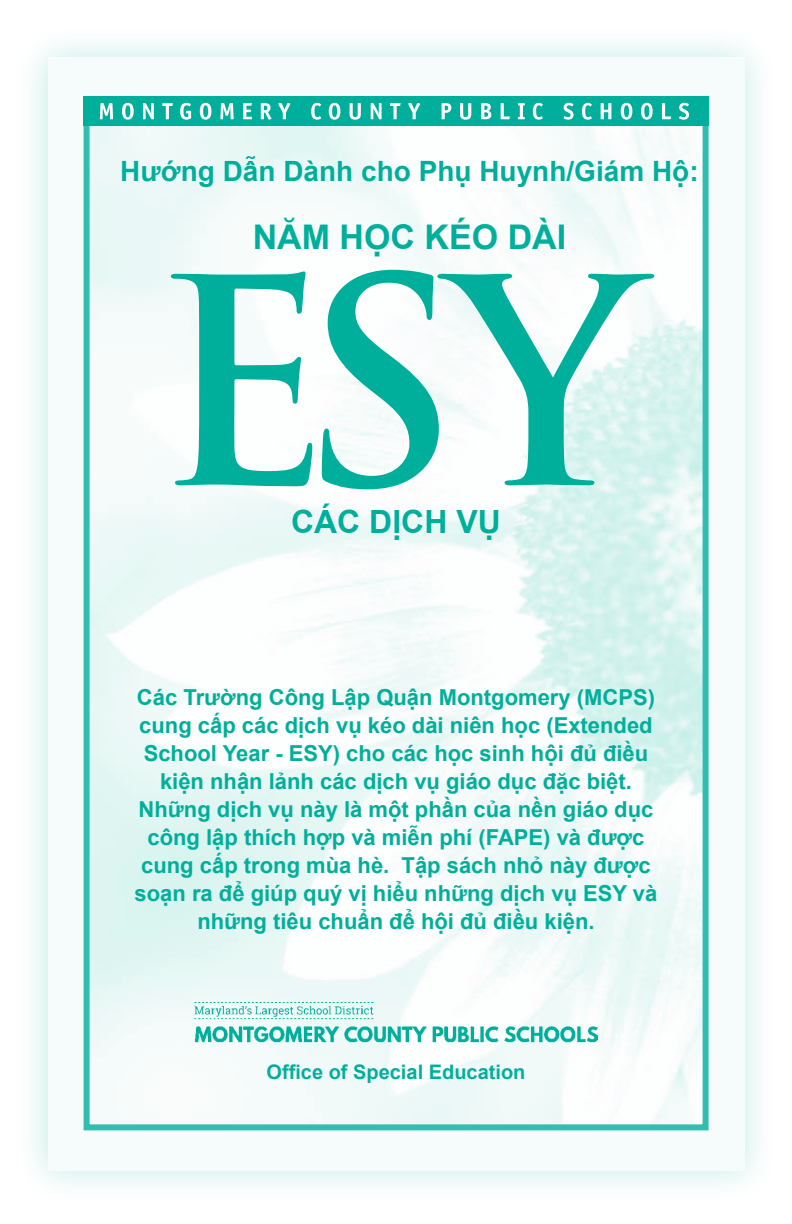
<style>
.page{position:relative;width:792px;height:1224px;background:#fff}
.page>*{position:absolute;margin:0;border:0;box-sizing:border-box;transform-origin:0 0}
.t1{font:700 280px "Trajan Pro";color:#00af9b}
.t2{font:700 34px "Arial";color:#00af9b}
.t3{font:700 32px "Arial";color:#00af9b}
.t4{font:700 28px "Arial";color:#00af9b}
.Plain_Text{font:700 22px/28px "Arial";color:#00af9b;text-align:center}
.t5{font:700 20px "Arial";color:#00af9b}
</style>
<div class="page">
<div style="left:13px;top:23px;width:765px;height:1182px;background:#00af9b;opacity:.75"></div>
<div style="left:48px;top:57px;width:696px;height:1114px;background:#f5fcfb"></div>
<img style="left:91px;top:126px;width:611px;height:997px">
<div style="left:84px;top:96px;width:625px;height:1034px;border:6px solid #00af9b"></div>
<svg style="left:122px;top:160px;width:91px;height:27px"></svg>
<svg style="left:224px;top:156px;width:50px;height:25px"></svg>
<svg style="left:285px;top:160px;width:67px;height:21px"></svg>
<svg style="left:362px;top:160px;width:48px;height:21px"></svg>
<svg style="left:420px;top:160px;width:50px;height:27px"></svg>
<svg style="left:481px;top:160px;width:162px;height:27px"></svg>
<svg style="left:654px;top:160px;width:42px;height:27px"></svg>
<svg style="left:255px;top:218px;width:73px;height:31px"></svg>
<svg style="left:342px;top:223px;width:72px;height:33px"></svg>
<svg style="left:427px;top:217px;width:70px;height:32px"></svg>
<svg style="left:510px;top:217px;width:47px;height:32px"></svg>
<svg style="left:170px;top:270px;width:143px;height:217px"></svg>
<svg style="left:321px;top:269px;width:119px;height:221px"></svg>
<svg style="left:436px;top:273px;width:219px;height:213px"></svg>
<svg style="left:292px;top:503px;width:67px;height:30px"></svg>
<svg style="left:371px;top:509px;width:74px;height:30px"></svg>
<svg style="left:456px;top:509px;width:43px;height:30px"></svg>
<img style="left:195px;top:1003px;width:402px;height:43px">
<svg style="left:266px;top:1064px;width:57px;height:17px"></svg>
<svg style="left:329px;top:1064px;width:89px;height:20px"></svg>
<svg style="left:429px;top:1064px;width:96px;height:17px"></svg>
<div style="left:84px;top:96px;width:625px;height:30px;background:#00af9b"></div>
<svg style="left:100px;top:103px;width:589px;height:17px"></svg>
<p class="t4" style="left:120px;top:152px;width:580px">Hướng Dẫn Dành cho Phụ Huynh/Giám Hộ:</p>
<p class="t2" style="left:253px;top:214px;width:315px">NĂM HỌC KÉO DÀI</p>
<p class="t1" style="left:153px;top:209px;width:487px">ESY</p>
<p class="t3" style="left:291px;top:500px;width:211px">CÁC DỊCH VỤ</p>
<p class="Plain_Text" style="left:135px;top:684px;width:524px">Các Trường Công Lập Quận Montgomery (MCPS) cung cấp các dịch vụ kéo dài niên học (Extended School Year - ESY) cho các học sinh hội đủ điều kiện nhận lảnh các dịch vụ giáo dục đặc biệt.<br>Những dịch vụ này là một phần của nền giáo dục công lập thích hợp và miễn phí (FAPE) và được cung cấp trong mùa hè. Tập sách nhỏ này được soạn ra để giúp quý vị hiểu những dịch vụ ESY và những tiêu chuẩn để hội đủ điều kiện.</p>
<p class="t5" style="left:267px;top:1059px;width:260px">Office of Special Education</p>
</div>
